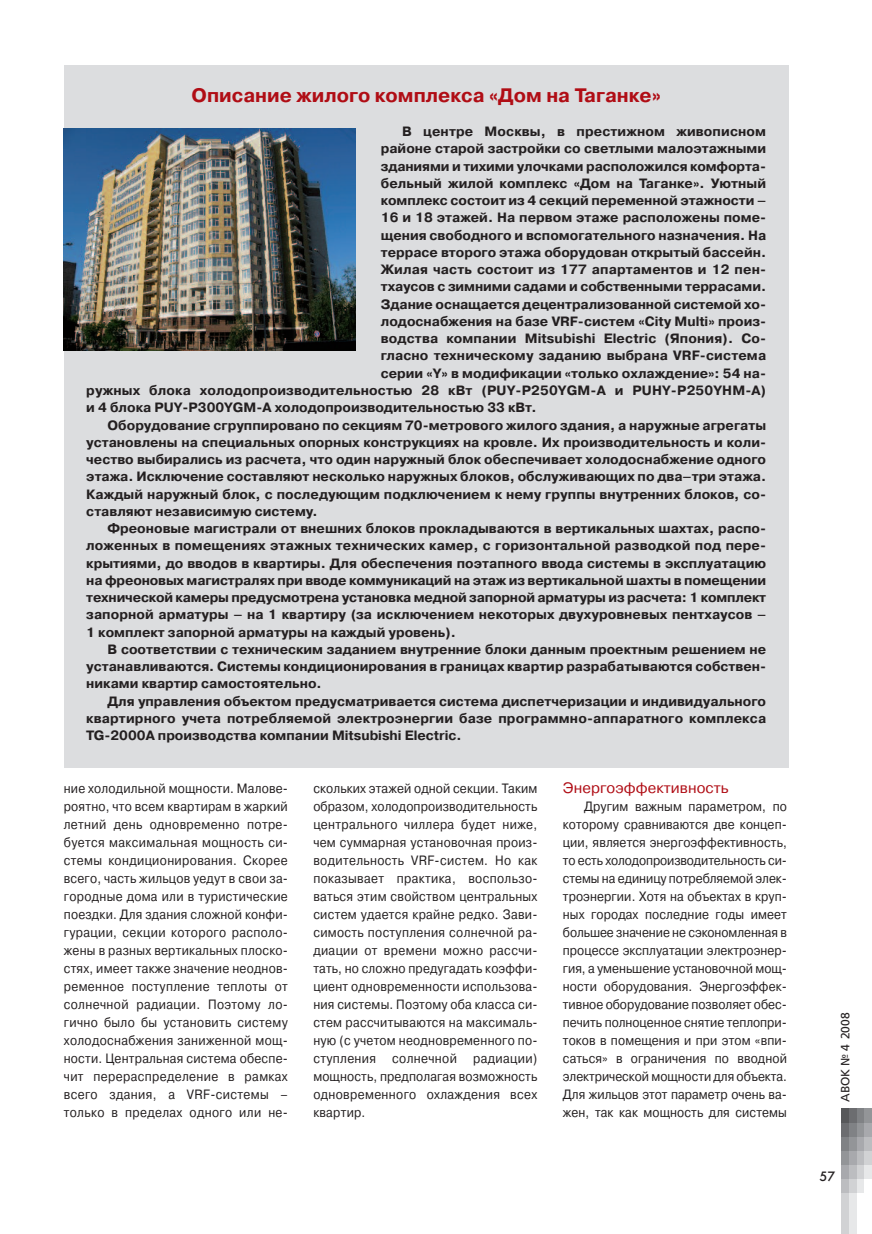
<style>
.page{position:relative;width:872px;height:1234px;background:#fff}
.page>*{position:absolute;margin:0;border:0;box-sizing:border-box;transform-origin:0 0}
.t1{font:700 19.5px "Pragmatica C";color:#b00d15}
.t2{font:15px "Pragmatica C";letter-spacing:.005em;color:#b00d15}
.t3{font:700 13.5px "Pragmatica C";color:#231f20}
.t4{font:13.5px/18px "Pragmatica C";letter-spacing:.03em;color:#231f20;text-align:justify;scale:.9 1}
.t5{font:13.5px "Futura Futuris";color:#231f20}
.t6{font:12px "Free Set";color:#231f20}
</style>
<div class="page">
<div style="left:864px;top:1108px;width:7px;height:14px;background:#939598"></div>
<div style="left:864px;top:1122px;width:7px;height:14px;background:#a8a9ad"></div>
<div style="left:864px;top:1136px;width:7px;height:14px;background:#bcbdc0"></div>
<div style="left:864px;top:1150px;width:7px;height:15px;background:#d1d2d4"></div>
<div style="left:864px;top:1165px;width:7px;height:14px;background:#e7e8e9"></div>
<div style="left:856px;top:1108px;width:8px;height:14px;background:#808285"></div>
<div style="left:856px;top:1122px;width:8px;height:14px;background:#939598"></div>
<div style="left:856px;top:1136px;width:8px;height:14px;background:#a8a9ad"></div>
<div style="left:856px;top:1150px;width:8px;height:15px;background:#bcbdc0"></div>
<div style="left:856px;top:1165px;width:8px;height:14px;background:#d1d2d4"></div>
<div style="left:856px;top:1179px;width:8px;height:14px;background:#e7e8e9"></div>
<div style="left:848px;top:1108px;width:8px;height:14px;background:#6c6d70"></div>
<div style="left:848px;top:1122px;width:8px;height:14px;background:#808285"></div>
<div style="left:848px;top:1136px;width:8px;height:14px;background:#939598"></div>
<div style="left:848px;top:1150px;width:8px;height:15px;background:#a8a9ad"></div>
<div style="left:848px;top:1165px;width:8px;height:14px;background:#bcbdc0"></div>
<div style="left:848px;top:1179px;width:8px;height:14px;background:#d1d2d4"></div>
<div style="left:848px;top:1193px;width:8px;height:40px;background:#e7e8e9"></div>
<div style="left:841px;top:1108px;width:7px;height:14px;background:#57585a"></div>
<div style="left:841px;top:1122px;width:7px;height:14px;background:#6c6d70"></div>
<div style="left:841px;top:1136px;width:7px;height:14px;background:#808285"></div>
<div style="left:841px;top:1150px;width:7px;height:15px;background:#939598"></div>
<div style="left:841px;top:1165px;width:7px;height:14px;background:#a8a9ad"></div>
<div style="left:841px;top:1179px;width:7px;height:14px;background:#bcbdc0"></div>
<div style="left:841px;top:1193px;width:7px;height:40px;background:#d1d2d4"></div>
<svg style="left:871px;top:1108px;width:1px;height:71px"></svg>
<div style="left:64px;top:65px;width:724px;height:703px;background:#dcdddf"></div>
<img style="left:64px;top:129px;width:292px;height:221px">
<h1 class="t1" style="left:192px;top:83px;width:471px">Описание жилого комплекса «Дом на Таганке»</h1>
<p class="t3" style="left:402px;top:123px;width:365px">В центре Москвы, в престижном живописном</p>
<p class="t3" style="left:381px;top:141px;width:387px">районе старой застройки со светлыми малоэтажными</p>
<p class="t3" style="left:381px;top:158px;width:387px">зданиями и тихими улочками расположился комфорта-</p>
<p class="t3" style="left:381px;top:175px;width:387px">бельный жилой комплекс «Дом на Таганке». Уютный</p>
<p class="t3" style="left:381px;top:192px;width:387px">комплекс состоит из 4 секций переменной этажности –</p>
<p class="t3" style="left:381px;top:210px;width:387px">16 и 18 этажей. На первом этаже расположены поме-</p>
<p class="t3" style="left:381px;top:227px;width:387px">щения свободного и вспомогательного назначения. На</p>
<p class="t3" style="left:381px;top:244px;width:387px">террасе второго этажа оборудован открытый бассейн.</p>
<p class="t3" style="left:381px;top:261px;width:387px">Жилая часть состоит из 177 апартаментов и 12 пен-</p>
<p class="t3" style="left:381px;top:279px;width:387px">тхаусов с зимними садами и собственными террасами.</p>
<p class="t3" style="left:381px;top:296px;width:387px">Здание оснащается децентрализованной системой хо-</p>
<p class="t3" style="left:381px;top:313px;width:387px">лодоснабжения на базе VRF-систем «City Multi» произ-</p>
<p class="t3" style="left:381px;top:330px;width:387px">водства компании Mitsubishi Electric (Япония). Со-</p>
<p class="t3" style="left:381px;top:348px;width:387px">гласно техническому заданию выбрана VRF-система</p>
<p class="t3" style="left:381px;top:365px;width:387px">серии «Y» в модификации «только охлаждение»: 54 на-</p>
<p class="t3" style="left:86px;top:382px;width:681px">ружных блока холодопроизводительностью 28 кВт (PUY-P250YGM-A и PUHY-P250YHM-A)</p>
<p class="t3" style="left:86px;top:399px;width:452px">и 4 блока PUY-P300YGM-A холодопроизводительностью 33 кВт.</p>
<p class="t3" style="left:108px;top:417px;width:660px">Оборудование сгруппировано по секциям 70-метрового жилого здания, а наружные агрегаты</p>
<p class="t3" style="left:86px;top:434px;width:681px">установлены на специальных опорных конструкциях на кровле. Их производительность и коли-</p>
<p class="t3" style="left:86px;top:451px;width:681px">чество выбирались из расчета, что один наружный блок обеспечивает холодоснабжение одного</p>
<p class="t3" style="left:86px;top:468px;width:681px">этажа. Исключение составляют несколько наружных блоков, обслуживающих по два–три этажа.</p>
<p class="t3" style="left:86px;top:486px;width:681px">Каждый наружный блок, с последующим подключением к нему группы внутренних блоков, со-</p>
<p class="t3" style="left:86px;top:503px;width:233px">ставляют независимую систему.</p>
<p class="t3" style="left:108px;top:520px;width:660px">Фреоновые магистрали от внешних блоков прокладываются в вертикальных шахтах, распо-</p>
<p class="t3" style="left:86px;top:537px;width:681px">ложенных в помещениях этажных технических камер, с горизонтальной разводкой под пере-</p>
<p class="t3" style="left:86px;top:555px;width:681px">крытиями, до вводов в квартиры. Для обеспечения поэтапного ввода системы в эксплуатацию</p>
<p class="t3" style="left:86px;top:572px;width:681px">на фреоновых магистралях при вводе коммуникаций на этаж из вертикальной шахты в помещении</p>
<p class="t3" style="left:86px;top:589px;width:681px">технической камеры предусмотрена установка медной запорной арматуры из расчета: 1 комплект</p>
<p class="t3" style="left:86px;top:606px;width:681px">запорной арматуры – на 1 квартиру (за исключением некоторых двухуровневых пентхаусов –</p>
<p class="t3" style="left:86px;top:624px;width:371px">1 комплект запорной арматуры на каждый уровень).</p>
<p class="t3" style="left:108px;top:641px;width:660px">В соответствии с техническим заданием внутренние блоки данным проектным решением не</p>
<p class="t3" style="left:86px;top:658px;width:681px">устанавливаются. Системы кондиционирования в границах квартир разрабатываются собствен-</p>
<p class="t3" style="left:86px;top:675px;width:237px">никами квартир самостоятельно.</p>
<p class="t3" style="left:108px;top:693px;width:660px">Для управления объектом предусматривается система диспетчеризации и индивидуального</p>
<p class="t3" style="left:86px;top:710px;width:681px">квартирного учета потребляемой электроэнергии базе программно-аппаратного комплекса</p>
<p class="t3" style="left:86px;top:727px;width:377px">TG-2000A производства компании Mitsubishi Electric.</p>
<p class="t4" style="left:64px;top:778px;width:251px">ние холодильной мощности. Малове&shy;роятно, что всем квартирам в жаркий летний день одновременно потре&shy;буется максимальная мощность си&shy;стемы кондиционирования. Скорее всего, часть жильцов уедут в свои за&shy;городные дома или в туристические поездки. Для здания сложной конфи&shy;гурации, секции которого располо&shy;жены в разных вертикальных плоско&shy;стях, имеет также значение неоднов&shy;ременное поступление теплоты от солнечной радиации. Поэтому ло&shy;гично было бы установить систему холодоснабжения заниженной мощ&shy;ности. Центральная система обеспе&shy;чит перераспределение в рамках всего здания, а VRF-системы – только в пределах одного или не-</p>
<p class="t4" style="left:313px;top:778px;width:251px">скольких этажей одной секции. Таким образом, холодопроизводительность центрального чиллера будет ниже, чем суммарная установочная произ&shy;водительность VRF-систем. Но как показывает практика, воспользо&shy;ваться этим свойством центральных систем удается крайне редко. Зави&shy;симость поступления солнечной ра&shy;диации от времени можно рассчи&shy;тать, но сложно предугадать коэффи&shy;циент одновременности использова&shy;ния системы. Поэтому оба класса си&shy;стем рассчитываются на максималь&shy;ную (с учетом неодновременного по&shy;ступления солнечной радиации) мощность, предполагая возможность одновременного охлаждения всех квартир.</p>
<p class="t2" style="left:563px;top:778px;width:167px">Энергоэффективность</p>
<p class="t4" style="left:563px;top:796px;width:250px;text-indent:21px">Другим важным параметром, по которому сравниваются две концеп&shy;ции, является энергоэффективность, то есть холодопроизводительность си&shy;стемы на единицу потребляемой элек&shy;троэнергии. Хотя на объектах в круп&shy;ных городах последние годы имеет большее значение не сэкономленная в процессе эксплуатации электроэнер&shy;гия, а уменьшение установочной мощ&shy;ности оборудования. Энергоэффек&shy;тивное оборудование позволяет обес&shy;печить полноценное снятие теплопри&shy;токов в помещения и при этом «впи&shy;саться» в ограничения по вводной электрической мощности для объекта.<br>Для жильцов этот параметр очень ва&shy;жен, так как мощность для системы</p>
<p class="t6" style="left:838px;top:1101px;width:90px;rotate:-90deg">АВОК № 4 2008</p>
<p class="t5" style="left:819px;top:1171px;width:17px">57</p>
</div>
